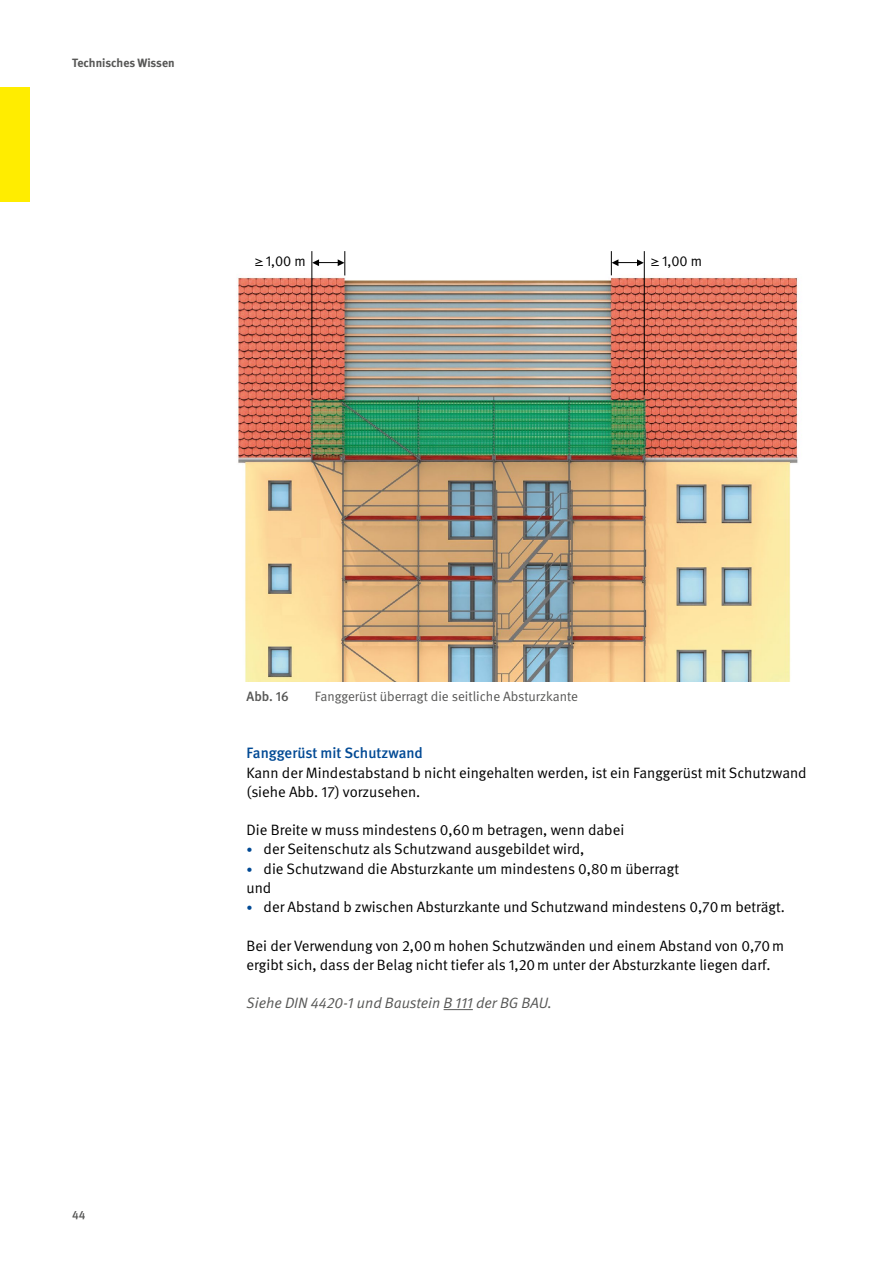
<style>
.page{position:relative;width:893px;height:1263px;background:#fff}
.page>*{position:absolute;margin:0;border:0;box-sizing:border-box;transform-origin:0 0}
.Fließtext_FT{font:15px/19.2px "DGUV Meta";color:#000}
.Fließtext_FT_oAbst{font:15px/19.2px "DGUV Meta";color:#000}
.Fließtext_HW{font:italic 15px "DGUV Meta";color:#575756}
.Fließtext_FT_med_blau_Abstand_vor{font:500 15px "DGUV Meta";color:#004994}
.t1{font:14.55px "DGUV Meta";color:#000}
.t2{font:13.5px "DGUV Meta";color:#575756}
.t3{font:500 13.5px "DGUV Meta";color:#575756}
.t4{font:700 12px "DGUV Meta";letter-spacing:-.005em;color:#575756}
.t5{font:500 12px "DGUV Meta";color:#575756}
.s1{font-family:"Lucida Grande";font-size:13.2px}
.s2{font-size:12px;color:#004994}
</style>
<div class="page">
<svg style="left:444px;top:1009px;width:29px;height:1px"></svg>
<img style="left:237px;top:251px;width:562px;height:431px">
<hr style="left:311px;top:251px;width:1px;height:144px;background:#000">
<svg style="left:312px;top:251px;width:33px;height:24px"></svg>
<hr style="left:644px;top:251px;width:1px;height:144px;background:#000">
<svg style="left:611px;top:251px;width:33px;height:24px"></svg>
<div style="left:0;top:87px;width:30px;height:115px;background:#ffed00"></div>
<p class="t4" style="left:72px;top:56px;width:104px">Technisches Wissen</p>
<p class="t1" style="left:254px;top:252px;width:53px"><span class="s1">≥</span>1,00 m</p>
<p class="t1" style="left:650px;top:252px;width:53px"><span class="s1">≥</span>1,00 m</p>
<p class="t5" style="left:72px;top:1208px;width:15px">44</p>
<p class="t3" style="left:247px;top:688px;width:44px">Abb. 16</p>
<p class="t2" style="left:315px;top:688px;width:265px">Fanggerüst überragt die seitliche Absturzkante</p>
<p class="Fließtext_FT_med_blau_Abstand_vor" style="left:247px;top:744px;width:178px">Fanggerüst mit Schutzwand</p>
<p class="Fließtext_FT_oAbst" style="left:247px;top:763px;width:562px">Kann der Mindestabstand b nicht eingehalten werden, ist ein Fanggerüst mit Schutzwand (siehe Abb. 17) vorzusehen.</p>
<p class="Fließtext_FT" style="left:247px;top:821px;width:379px">Die Breite w muss mindestens 0,60m betragen, wenn dabei</p>
<p class="Fließtext_FT" style="left:247px;top:840px;width:339px"><span class="s2">•</span> der Seitenschutz als Schutzwand ausgebildet wird,</p>
<p class="Fließtext_FT" style="left:247px;top:859px;width:434px"><span class="s2">•</span> die Schutzwand die Absturzkante um mindestens 0,80m überragt</p>
<p class="Fließtext_FT_oAbst" style="left:247px;top:878px;width:26px">und</p>
<p class="Fließtext_FT" style="left:247px;top:898px;width:540px"><span class="s2">•</span> der Abstand b zwischen Absturzkante und Schutzwand mindestens 0,70m beträgt.</p>
<p class="Fließtext_FT" style="left:247px;top:936px;width:539px">Bei der Verwendung von 2,00m hohen Schutzwänden und einem Abstand von 0,70m ergibt sich, dass der Belag nicht tiefer als 1,20m unter der Absturzkante liegen darf.</p>
<p class="Fließtext_HW" style="left:247px;top:994px;width:307px">Siehe DIN 4420-1 und Baustein B 111 der BG BAU.</p>
</div>
